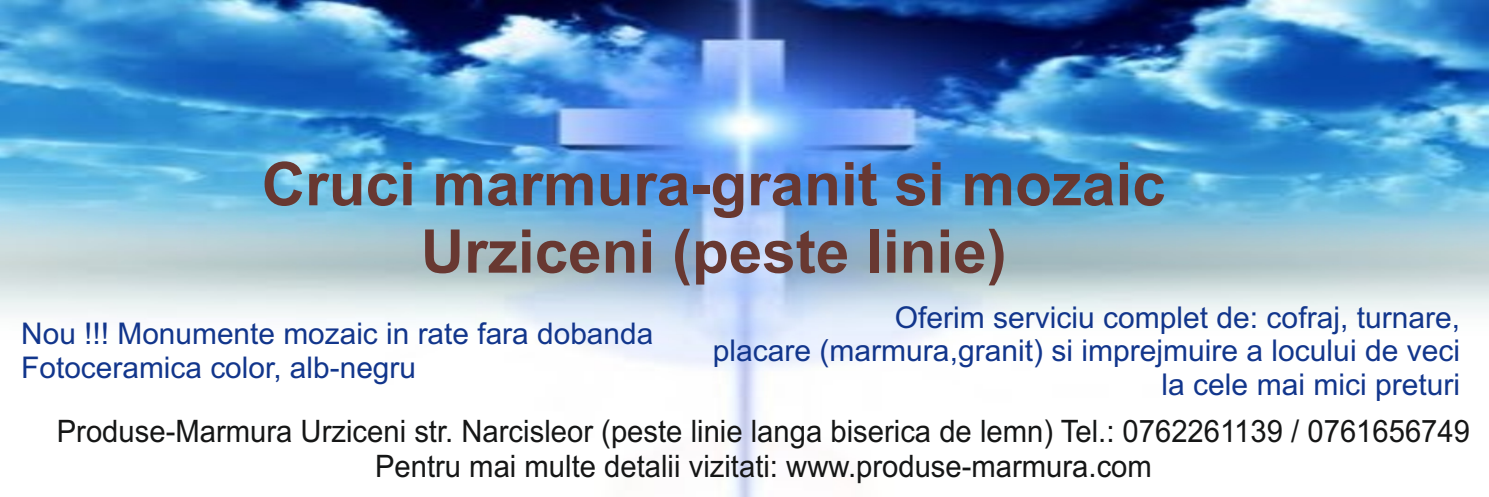
<style>
.page{position:relative;width:1489px;height:497px;background:#fff}
.page>*{position:absolute;margin:0;border:0;box-sizing:border-box;transform-origin:0 0}
.t1{font:700 60.25px/67.2px "Arial";color:#683831;text-align:center}
.t2{font:31px/34.5px "Arial";color:#151616;text-align:center;scale:.95 1}
.t3{font:30px/33.5px "Arial";color:#12368c;text-align:right}
.t4{font:29.75px/33.2px "Arial";color:#12368c}
</style>
<div class="page">
<img style="left:0;top:0;width:1488px;height:496px">
<h1 class="t1" style="left:262px;top:156px;width:905px">Cruci marmura-granit si mozaic<br>Urziceni (peste linie)</h1>
<p class="t3" style="left:712px;top:302px;width:748px">Oferim serviciu complet de: cofraj, turnare,<br>placare (marmura,granit) si imprejmuire a locului de veci la cele mai mici preturi</p>
<p class="t4" style="left:21px;top:319px;width:633px">Nou !!! Monumente mozaic in rate fara dobanda<br>Fotoceramica color, alb-negru</p>
<p class="t2" style="left:57px;top:416px;width:1488px">Produse-Marmura Urziceni str. Narcisleor (peste linie langa biserica de lemn) Tel.: 0762261139 / 0761656749<br>Pentru mai multe detalii vizitati: www.produse-marmura.com</p>
</div>
